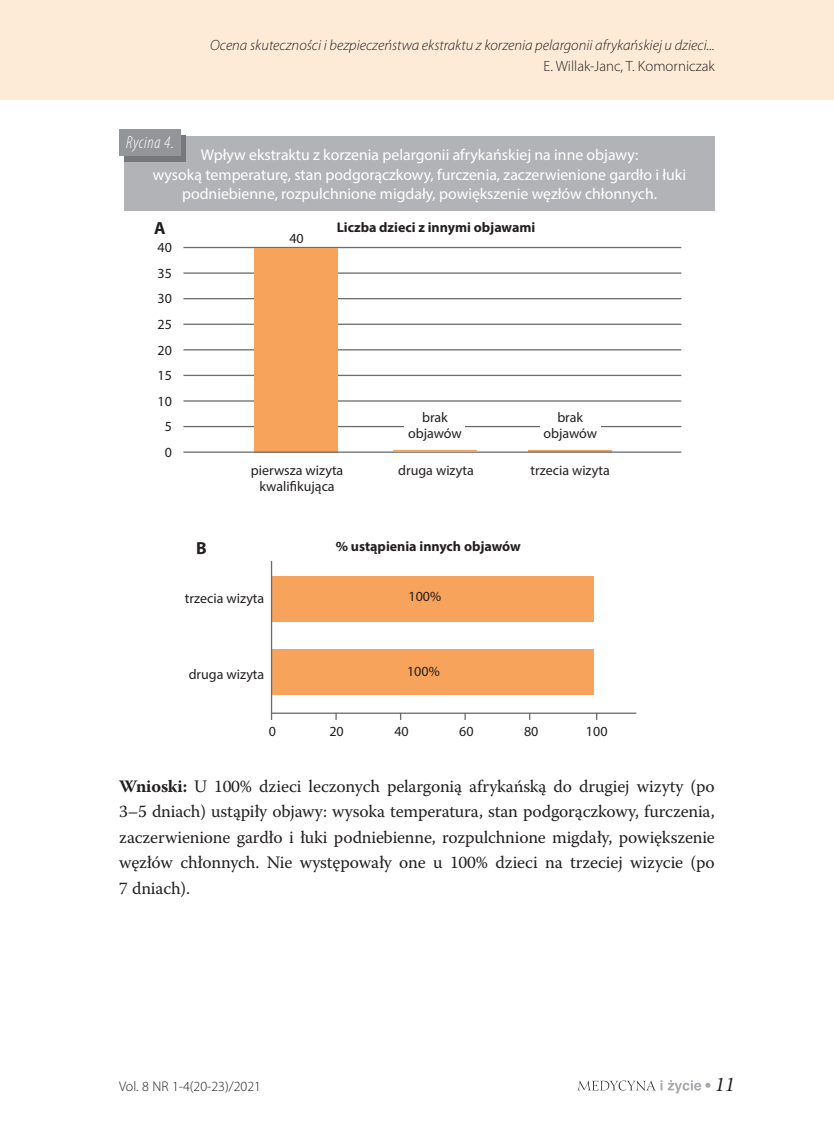
<style>
.page{position:relative;width:834px;height:1141px;background:#fff}
.page>*{position:absolute;margin:0;border:0;box-sizing:border-box;transform-origin:0 0}
.t1{font:italic 21px "Minion Pro";color:#231f20}
.t2{font:17.5px/25.4px "Warnock Pro";letter-spacing:-.01em;color:#231f20;text-align:justify}
.t3{font:italic 300 condensed 17.5px "Myriad Pro";letter-spacing:.03em;color:#fff}
.t4{font:700 17.5px "Myriad Pro";color:#231f20}
.t5{font:15.75px/19.2px "Myriad Pro";color:#fff;text-align:center}
.t6{font:italic 300 14.88px "Myriad Pro";color:#231f20}
.t7{font:300 14.88px "Myriad Pro";color:#231f20}
.t8{font:14px/25.6px "Myriad Pro";color:#231f20;text-align:center}
.t9{font:700 14px "Myriad Pro";color:#231f20}
.t10{font:300 14px "Myriad Pro";color:#231f20}
.s1{font-weight:700}
</style>
<div class="page">
<svg style="left:577px;top:1080px;width:133px;height:13px"></svg>
<div style="left:0;top:0;width:833px;height:99px;background:#feebd7"></div>
<div style="left:124px;top:137px;width:590px;height:74px;background:#b2b3b7"></div>
<div style="left:124px;top:135px;width:62px;height:27px;background:#76787b"></div>
<div style="left:119px;top:129px;width:62px;height:27px;background:#939598"></div>
<hr style="left:183px;top:426px;width:498px;height:1px;background:#6c6d70">
<hr style="left:183px;top:400px;width:498px;height:2px;background:#6c6d70">
<hr style="left:183px;top:375px;width:498px;height:1px;background:#6c6d70">
<hr style="left:183px;top:349px;width:498px;height:1px;background:#6c6d70">
<hr style="left:183px;top:324px;width:498px;height:1px;background:#6c6d70">
<hr style="left:183px;top:298px;width:498px;height:1px;background:#6c6d70">
<hr style="left:183px;top:272px;width:498px;height:2px;background:#6c6d70">
<hr style="left:183px;top:247px;width:498px;height:1px;background:#6c6d70">
<div style="left:255px;top:248px;width:83px;height:204px;background:#f8a35c"></div>
<hr style="left:528px;top:450px;width:83px;height:1px;background:#f8a35c">
<hr style="left:183px;top:451px;width:498px;height:2px;background:#6c6d70">
<div style="left:540px;top:411px;width:60px;height:30px;background:#fff"></div>
<div style="left:272px;top:577px;width:321px;height:45px;background:#f8a35c"></div>
<div style="left:272px;top:650px;width:322px;height:45px;background:#f8a35c"></div>
<hr style="left:271px;top:561px;width:1px;height:159px;background:#6c6d70">
<hr style="left:271px;top:713px;width:365px;height:1px;background:#6c6d70">
<hr style="left:393px;top:450px;width:83px;height:1px;background:#f8a35c">
<div style="left:404px;top:411px;width:61px;height:30px;background:#fff"></div>
<p class="t6" style="left:210px;top:36px;width:506px">Ocena skuteczności i bezpieczeństwa ekstraktu z korzenia pelargonii afrykańskiej u dzieci...</p>
<p class="t7" style="left:543px;top:57px;width:173px">E. Willak-Janc, T. Komorniczak</p>
<p class="t3" style="left:126px;top:132px;width:49px">Rycina 4.</p>
<p class="t5" style="left:153px;top:145px;width:535px">Wpływ ekstraktu z korzenia pelargonii afrykańskiej na inne objawy:<br>wysoką temperaturę, stan podgorączkowy, furczenia, zaczerwienione gardło i łuki podniebienne, rozpulchnione migdały, powiększenie węzłów chłonnych.</p>
<p class="t4" style="left:154px;top:217px;width:13px">A</p>
<p class="t8" style="left:158px;top:235px;width:16px">40<br>35<br>30<br>25<br>20<br>15<br>10<br>5<br>0</p>
<p class="t8" style="left:289px;top:225px;width:16px">40</p>
<p class="t9" style="left:337px;top:218px;width:200px">Liczba dzieci z innymi objawami</p>
<p class="t8" style="left:408px;top:409px;width:55px;line-height:15.8px">brak objawów</p>
<p class="t8" style="left:543px;top:409px;width:55px;line-height:15.8px">brak objawów</p>
<p class="t8" style="left:251px;top:462px;width:94px;line-height:15.8px">pierwsza wizyta kwalifikująca</p>
<p class="t8" style="left:398px;top:457px;width:77px">druga wizyta</p>
<p class="t8" style="left:530px;top:457px;width:81px">trzecia wizyta</p>
<p class="t4" style="left:196px;top:536px;width:12px">B</p>
<p class="t8" style="left:185px;top:585px;width:81px">trzecia wizyta</p>
<p class="t9" style="left:335px;top:537px;width:186px">% ustąpienia innych objawów</p>
<p class="t8" style="left:408px;top:583px;width:34px">100%</p>
<p class="t8" style="left:189px;top:662px;width:77px">druga wizyta</p>
<p class="t8" style="left:407px;top:658px;width:34px">100%</p>
<p class="t8" style="left:269px;top:719px;width:9px">0</p>
<p class="t8" style="left:329px;top:719px;width:16px">20</p>
<p class="t8" style="left:394px;top:719px;width:16px">40</p>
<p class="t8" style="left:459px;top:719px;width:16px">60</p>
<p class="t8" style="left:524px;top:719px;width:16px">80</p>
<p class="t8" style="left:586px;top:719px;width:23px">100</p>
<p class="t2" style="left:119px;top:773px;width:597px"><span class="s1">Wnioski:</span> U 100% dzieci leczonych pelargonią afrykańską do drugiej wizyty (po 3–5 dniach) ustąpiły objawy: wysoka temperatura, stan podgorączkowy, furczenia, zaczerwienione gardło i łuki podniebienne, rozpulchnione migdały, powiększenie węzłów chłonnych. Nie występowały one u 100% dzieci na trzeciej wizycie (po 7 dniach).</p>
<p class="t10" style="left:119px;top:1078px;width:143px">Vol. 8 NR 1-4(20-23)/2021</p>
<p class="t1" style="left:714px;top:1070px;width:22px">11</p>
</div>
